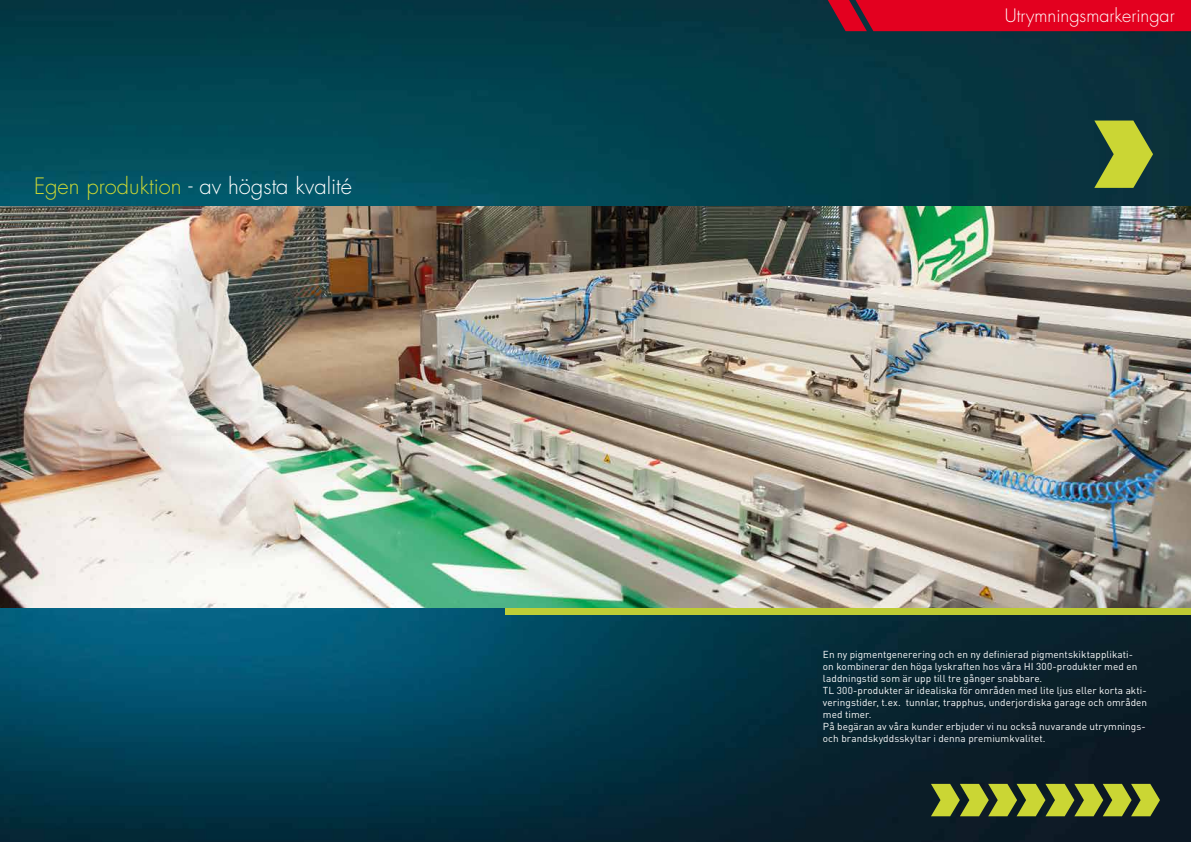
<style>
.page{position:relative;width:1191px;height:842px;background:#fff}
.page>*{position:absolute;margin:0;border:0;box-sizing:border-box;transform-origin:0 0}
.t1{font:300 22px "Futura Std";color:#fff}
.t2{font:300 18px "Futura Std";color:#fff}
.t3{font:10px/12px "DINOT";letter-spacing:.005em;color:#fff}
.s1{color:#cbd634}
</style>
<div class="page">
<img style="left:0;top:0;width:1191px;height:842px">
<div style="left:505px;top:276px;width:686px;height:338px;background:linear-gradient(to right,#becd36,#beca32)"></div>
<img style="left:0;top:207px;width:1191px;height:400px">
<div style="left:827px;top:0;width:364px;height:31px;background:#e3001f"></div>
<svg style="left:931px;top:784px;width:229px;height:32px;background:#8c982f"></svg>
<svg style="left:1094px;top:121px;width:59px;height:67px;background:#899e37"></svg>
<h1 class="t1" style="left:34px;top:173px;width:319px"><span class="s1">Egen produktion</span> - av högsta kvalité</h1>
<h2 class="t2" style="left:1004px;top:4px;width:171px">Utrymningsmarkeringar</h2>
<p class="t3" style="left:823px;top:648px;width:326px">En ny pigmentgenerering och en ny definierad pigmentskiktapplikati-<br>on kombinerar den höga lyskraften hos våra HI 300-produkter med en laddningstid som är upp till tre gånger snabbare.<br>TL 300-produkter är idealiska för områden med lite ljus eller korta akti&shy;veringstider, t.ex. tunnlar, trapphus, underjordiska garage och områden med timer.<br>På begäran av våra kunder erbjuder vi nu också nuvarande utrymnings&shy;och brandskyddsskyltar i denna premiumkvalitet.</p>
</div>
